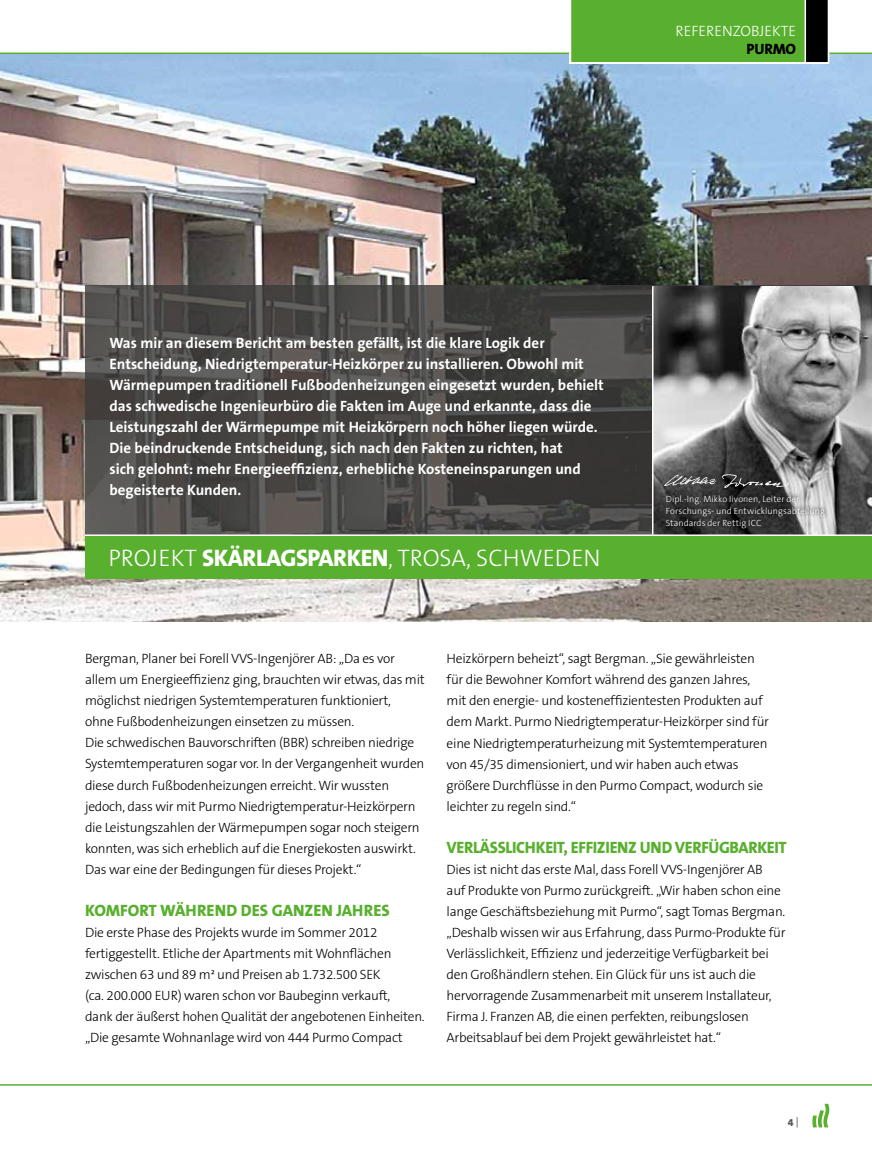
<style>
.page{position:relative;width:872px;height:1170px;background:#fff}
.page>*{position:absolute;margin:0;border:0;box-sizing:border-box;transform-origin:0 0}
.t1{font:300 24px "The Sans B3";color:#fff}
.t2{font:800 16.5px "The Sans B8";letter-spacing:-.02em;color:#59b02f}
.t3{font:800 16.5px "The Sans B8";color:#59b02f}
.t4{font:700 15px/21px "The Sans B7";color:#fff}
.t5{font:300 15px "The Sans B3";color:#fff}
.t6{font:800 15px "The Sans B8";letter-spacing:-.02em;color:#000}
.t7{font:300 13.5px/21px "The Sans B3";letter-spacing:-.02em;color:#000}
.t8{font:800 10.5px "The Sans B8";color:#565656}
.t9{font:300 9px/12px "The Sans B3";letter-spacing:.005em;color:#fff}
.s1{font-family:"The Sans B8";font-weight:800}
.s2{font-family:"The Sans B5 Plain";font-weight:400}
</style>
<div class="page">
<img style="left:0;top:54px;width:872px;height:567px">
<hr style="left:0;top:53px;width:872px;height:1px;background:#59b02f">
<hr style="left:0;top:1084px;width:872px;height:1px;background:#59b02f">
<svg style="left:85px;top:285px;width:787px;height:249px;background:#474644"></svg>
<img style="left:653px;top:286px;width:219px;height:248px">
<div style="left:85px;top:535px;width:787px;height:44px;background:#59b02f"></div>
<svg style="left:569px;top:0;width:261px;height:64px;background:#5aa636"></svg>
<svg style="left:812px;top:1103px;width:17px;height:24px"></svg>
<hr style="left:652px;top:286px;width:1px;height:248px;background:#fff">
<hr style="left:85px;top:534px;width:787px;height:2px;background:#fff">
<svg style="left:662px;top:490px;width:166px;height:42px;background:#4a4a4a"></svg>
<svg style="left:663px;top:474px;width:126px;height:14px;background:#5a5a5a"></svg>
<p class="t5" style="left:675px;top:23px;width:122px">Referenzobjekte</p>
<p class="t6" style="left:746px;top:41px;width:51px">PURMO</p>
<p class="t4" style="left:109px;top:333px;width:496px">Was mir an diesem Bericht am besten gefällt, ist die klare Logik der Entscheidung, Niedrigtemperatur-Heizkörper zu installieren. Obwohl mit Wärmepumpen traditionell Fußbodenheizungen eingesetzt wurden, behielt das schwedische Ingenieurbüro die Fakten im Auge und erkannte, dass die Leistungszahl der Wärmepumpe mit Heizkörpern noch höher liegen würde.<br>Die beindruckende Entscheidung, sich nach den Fakten zu richten, hat<br>sich gelohnt: mehr Energieeffizienz, erhebliche Kosteneinsparungen und begeisterte Kunden.</p>
<h1 class="t1" style="left:108px;top:544px;width:39px">PROJEKT</h1>
<h1 class="t1" style="left:202px;top:544px;width:383px"><span class="s1">SKÄRLAGSPARKEN</span>, TROSA, SCHWE DEN</h1>
<p class="t9" style="left:666px;top:493px;width:160px">Dipl.-Ing. Mikko Iivonen, Leiter der<br>Forschungs- und Entwicklungsabteilung<br>Standards der Rettig ICC</p>
<p class="t7" style="left:85px;top:648px;width:341px">Bergman, Planer bei Forell VVS-Ingenjörer AB: „Da es vor allem um E nergieeffizienz ging, brauchten wir etwas, das mit möglichst niedrigen Systemtemperaturen funktioniert,<br>ohne Fußbodenheizungen einsetzen zu müssen.<br>Die schwedischen Bauvorschriften (BB R) schreiben niedrige Systemtemperaturen sogar vor. In der Vergangenheit wurden diese durch Fußbodenheizungen erreicht. Wir wussten jedoch, dass wir mit Purmo N iedrigtemperatur-Heizkörpern die Leistungszahlen der Wärmepumpen sogar noch steigern konnten, was sich erheblich auf die E nergiekosten auswirkt.<br>Das war eine der Bedingungen für dieses Projekt.“</p>
<p class="t3" style="left:85px;top:901px;width:306px">KOMFORT WÄHREND DES GANZEN JAHRES</p>
<p class="t7" style="left:85px;top:921px;width:341px">Die erste Phase des Projekts wurde im Sommer 2012 fertiggestellt. Etliche der Apartments mit Wohnflächen zwischen 63 und 89 m² und Preisen ab 1.732.500 SEK<br>(ca. 200.000 E UR) waren schon vor Baubeginn verkauft,<br>dank der äußerst hohen Qualität der angebotenen Einheiten. „Die gesamte Wohnanlage wird von 444 Purmo Compact</p>
<p class="t7" style="left:446px;top:648px;width:324px">Heizkörpern beheizt“, sagt Bergman. „Sie gewährleisten für die Bewohner Komfort während des ganzen Jahres, mit den energie- und kosteneffizientesten Produkten auf dem Markt. Purmo N iedrigtemperatur-Heizkörper sind für eine N iedrigtemperaturheizung mit Systemtemperaturen von 45/35 dimensioniert, und wir haben auch etwas größere Durchflüsse in den Purmo Compact, wodurch sie leichter zu regeln sind.“</p>
<p class="t2" style="left:446px;top:838px;width:341px">VERLÄSSLICHKEIT, EFFIZIENZ UND VERFÜGBARKEIT</p>
<p class="t7" style="left:446px;top:858px;width:340px">Dies ist nicht das erste Mal, dass Forell VVS-Ingenjörer AB<br>auf Produkte von Purmo zurückgreift. „Wir haben schon eine lange Geschäftsbeziehung mit Purmo“, sagt Tomas Bergman. „Deshalb wissen wir aus E rfahrung, dass Purmo-Produkte für Verlässlichkeit, Effizienz und jederzeitige Verfügbarkeit bei den Großhändlern stehen. Ein Glück für uns ist auch die hervorragende Zusammenarbeit mit unserem Installateur, Firma J. Franzen AB, die einen perfekten, reibungslosen Arbeitsablauf bei dem Projekt gewährleistet hat.“</p>
<p class="t8" style="left:788px;top:1116px;width:13px">4<span class="s2">|</span></p>
</div>
